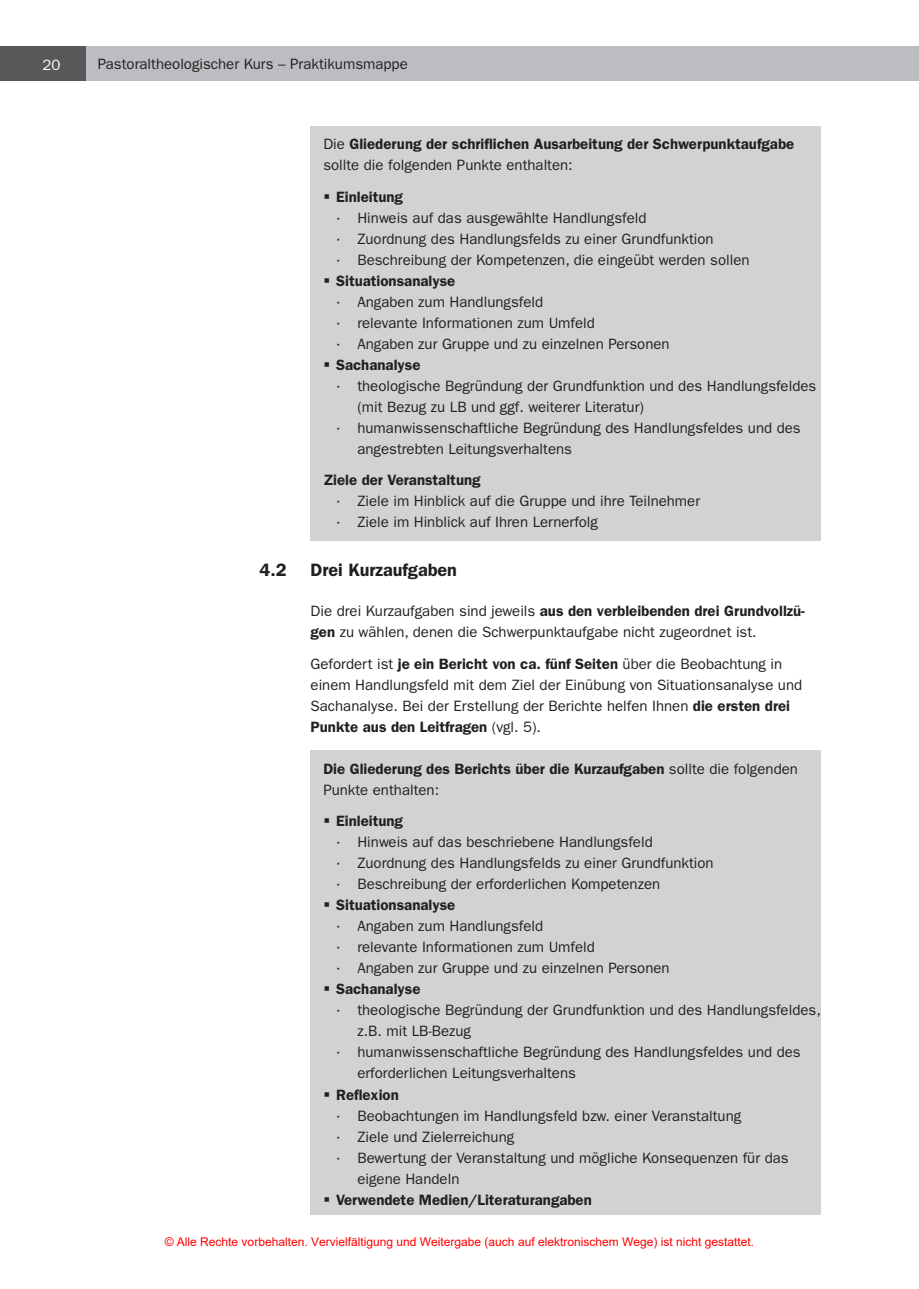
<style>
.page{position:relative;width:919px;height:1289px;background:#fff}
.page>*{position:absolute;margin:0;border:0;box-sizing:border-box;transform-origin:0 0}
.t1{font:600 18px "Franklin Gothic LT";color:#231f20}
.t2{font:15px/21px "Franklin Gothic LT";color:#231f20}
.t3{font:600 15px/21px "Franklin Gothic LT";color:#231f20}
.t4{font:15px "Franklin Gothic LT";color:#fff}
.t5{font:12px "Arial";color:#f00}
.s1{font-weight:400}
.s2{font-weight:600}
</style>
<div class="page">
<div style="left:0;top:47px;width:918px;height:34px;background:#bcbdc0"></div>
<div style="left:0;top:47px;width:85px;height:34px;background:#57585a"></div>
<div style="left:310px;top:126px;width:511px;height:414px;background:#d1d2d4"></div>
<div style="left:310px;top:749px;width:511px;height:465px;background:#d1d2d4"></div>
<p class="t4" style="left:43px;top:56px;width:20px">20</p>
<p class="t2" style="left:98px;top:54px;width:311px">Pastoraltheologischer Kurs – Praktikumsmappe</p>
<p class="t3" style="left:323px;top:134px;width:472px"><span class="s1">Die</span> Gliederung der schriflichen Ausarbeitung der Schwerpunktaufgabe <span class="s1">sollte die folgenden Punkte enthalten:</span></p>
<p class="t3" style="left:336px;top:186px;width:68px">Einleitung</p>
<p class="t2" style="left:336px;top:207px;width:415px">· Hinweis auf das ausgewählte Handlungsfeld<br>· Zuordnung des Handlungsfelds zu einer Grundfunktion<br>· Beschreibung der Kompetenzen, die eingeübt werden sollen</p>
<p class="t3" style="left:336px;top:270px;width:121px">Situationsanalyse</p>
<p class="t2" style="left:336px;top:291px;width:335px">· Angaben zum Handlungsfeld<br>· relevante Informationen zum Umfeld<br>· Angaben zur Gruppe und zu einzelnen Personen</p>
<p class="t3" style="left:336px;top:354px;width:86px">Sachanalyse</p>
<p class="t2" style="left:336px;top:375px;width:481px">· theologische Begründung der Grundfunktion und des Handlungsfeldes</p>
<p class="t2" style="left:357px;top:396px;width:288px">(mit Bezug zu LB und ggf. weiterer Literatur)</p>
<p class="t2" style="left:336px;top:417px;width:466px">· humanwissenschaftliche Begründung des Handlungsfeldes und des</p>
<p class="t2" style="left:357px;top:438px;width:216px">angestrebten Leitungsverhaltens</p>
<p class="t3" style="left:323px;top:470px;width:159px">Ziele der Veranstaltung</p>
<p class="t2" style="left:336px;top:491px;width:365px">· Ziele im Hinblick auf die Gruppe und ihre Teilnehmer · Ziele im Hinblick auf Ihren Lernerfolg</p>
<p class="t1" style="left:259px;top:559px;width:29px">4.2</p>
<p class="t1" style="left:310px;top:559px;width:148px">Drei Kurzaufgaben</p>
<p class="t2" style="left:310px;top:600px;width:496px">Die drei Kurzaufgaben sind jeweils <span class="s2">aus den verbleibenden drei Grundvollzü&shy;gen</span> zu wählen, denen die Schwerpunktaufgabe nicht zugeordnet ist.</p>
<p class="t2" style="left:310px;top:653px;width:493px">Gefordert ist <span class="s2">je ein Bericht von ca. fünf Seiten</span> über die Beobachtung in einem Handlungsfeld mit dem Ziel der Einübung von Situationsanalyse und Sachanalyse. Bei der Erstellung der Berichte helfen Ihnen <span class="s2">die ersten drei Punkte aus den Leitfragen</span> (vgl. 5).</p>
<p class="t3" style="left:323px;top:758px;width:476px">Die Gliederung des Berichts über die Kurzaufgaben <span class="s1">sollte die folgenden<br>Punkte enthalten:</span></p>
<p class="t3" style="left:336px;top:810px;width:68px">Einleitung</p>
<p class="t2" style="left:336px;top:831px;width:379px">· Hinweis auf das beschriebene Handlungsfeld<br>· Zuordnung des Handlungsfelds zu einer Grundfunktion · Beschreibung der erforderlichen Kompetenzen</p>
<p class="t3" style="left:336px;top:894px;width:121px">Situationsanalyse</p>
<p class="t2" style="left:336px;top:915px;width:335px">· Angaben zum Handlungsfeld<br>· relevante Informationen zum Umfeld<br>· Angaben zur Gruppe und zu einzelnen Personen</p>
<p class="t3" style="left:336px;top:978px;width:86px">Sachanalyse</p>
<p class="t2" style="left:336px;top:999px;width:486px">· theologische Begründung der Grundfunktion und des Handlungsfeldes,</p>
<p class="t2" style="left:357px;top:1020px;width:115px">z.B. mit LB-Bezug</p>
<p class="t2" style="left:336px;top:1041px;width:466px">· humanwissenschaftliche Begründung des Handlungsfeldes und des</p>
<p class="t2" style="left:357px;top:1062px;width:220px">erforderlichen Leitungsverhaltens</p>
<p class="t3" style="left:336px;top:1083px;width:64px">Reflexion</p>
<p class="t2" style="left:336px;top:1104px;width:406px">· Beobachtungen im Handlungsfeld bzw. einer Veranstaltung</p>
<p class="t2" style="left:336px;top:1125px;width:180px">· Ziele und Zielerreichung</p>
<p class="t2" style="left:336px;top:1146px;width:454px">· Bewertung der Veranstaltung und mögliche Konsequenzen für das</p>
<p class="t2" style="left:357px;top:1167px;width:103px">eigene Handeln</p>
<p class="t3" style="left:336px;top:1188px;width:257px">Verwendete Medien/Literaturangaben</p>
<p class="t5" style="left:165px;top:1233px;width:591px">© Alle Rechte vorbehalten. Vervielfältigung und Weitergabe (auch auf elektronischem Wege) ist nicht gestattet.</p>
</div>
